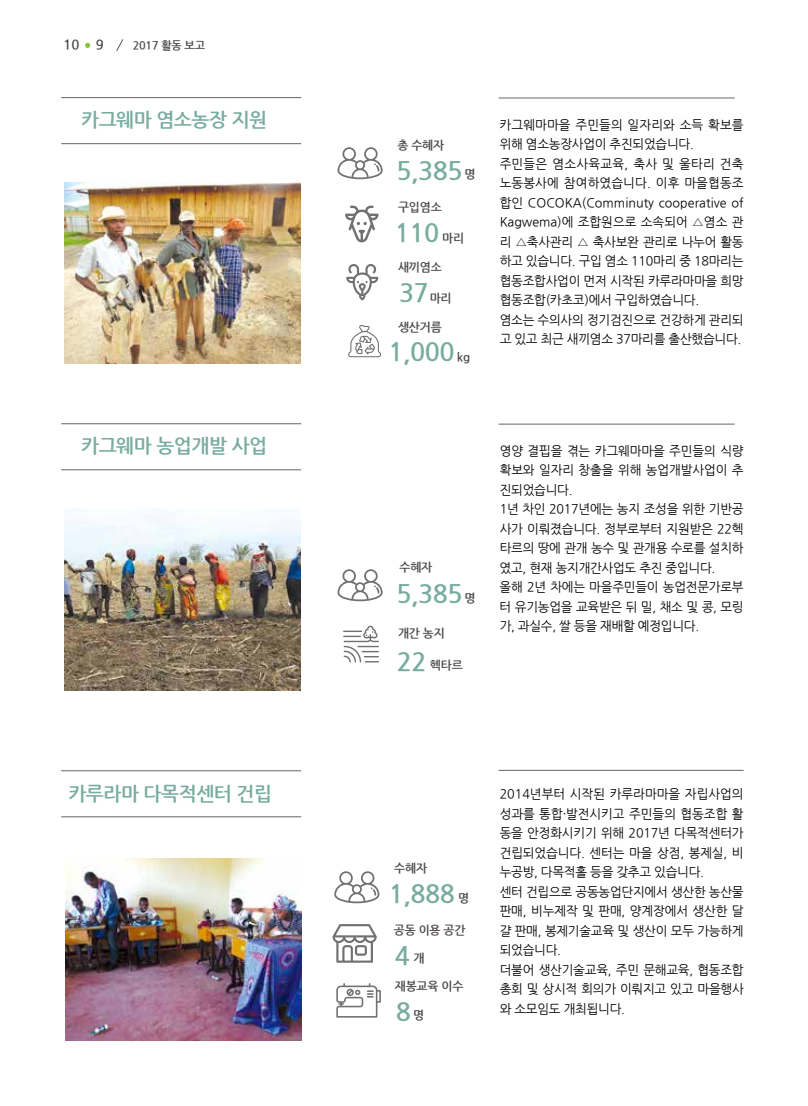
<style>
.page{position:relative;width:808px;height:1106px;background:#fff}
.page>*{position:absolute;margin:0;border:0;box-sizing:border-box;transform-origin:0 0}
.t1{font:700 25.5px "Nanum Gothic";letter-spacing:-.02em;color:#77ac9e}
.t2{font:700 19.5px "Nanum Gothic";letter-spacing:-.02em;color:#77ac9e}
.t3{font:700 13.5px "Nanum Gothic";color:#4d4949}
.t4{font:12.75px/19.5px "Nanum Gothic";letter-spacing:-.02em;color:#000}
.t5{font:700 12px "Nanum Gothic";letter-spacing:-.015em;color:#4d4949}
.t6{font:700 11.25px "Nanum Gothic";letter-spacing:-.02em;color:#4d4949}
</style>
<div class="page">
<svg style="left:85px;top:43px;width:5px;height:5px"></svg>
<svg style="left:116px;top:39px;width:8px;height:12px"></svg>
<hr style="left:499px;top:98px;width:236px;height:1px;background:#666565">
<hr style="left:499px;top:424px;width:236px;height:1px;background:#666565">
<hr style="left:499px;top:770px;width:245px;height:1px;background:#666565">
<svg style="left:345px;top:205px;width:33px;height:37px"></svg>
<svg style="left:343px;top:625px;width:36px;height:37px"></svg>
<svg style="left:346px;top:264px;width:32px;height:36px"></svg>
<svg style="left:348px;top:325px;width:33px;height:32px"></svg>
<svg style="left:336px;top:983px;width:45px;height:34px"></svg>
<svg style="left:332px;top:924px;width:45px;height:38px"></svg>
<svg style="left:337px;top:147px;width:46px;height:32px"></svg>
<svg style="left:337px;top:569px;width:46px;height:32px"></svg>
<svg style="left:334px;top:871px;width:45px;height:32px"></svg>
<img style="left:65px;top:182px;width:235px;height:182px">
<img style="left:65px;top:514px;width:235px;height:176px">
<img style="left:66px;top:858px;width:235px;height:182px">
<hr style="left:61px;top:143px;width:240px;height:1px;background:#666565">
<hr style="left:61px;top:97px;width:240px;height:1px;background:#666565">
<hr style="left:61px;top:469px;width:240px;height:1px;background:#666565">
<hr style="left:61px;top:423px;width:240px;height:1px;background:#666565">
<hr style="left:61px;top:816px;width:240px;height:1px;background:#666565">
<hr style="left:61px;top:770px;width:240px;height:1px;background:#666565">
<p class="t3" style="left:64px;top:38px;width:42px">10 9</p>
<p class="t6" style="left:133px;top:40px;width:74px">2017 활동 보고</p>
<h2 class="t2" style="left:81px;top:111px;width:188px">카그웨마 염소농장 지원</h2>
<h2 class="t2" style="left:81px;top:437px;width:188px">카그웨마 농업개발 사업</h2>
<h2 class="t2" style="left:68px;top:784px;width:205px">카루라마 다목적센터 건립</h2>
<p class="t5" style="left:397px;top:140px;width:48px">총 수혜자</p>
<h1 class="t1" style="left:396px;top:159px;width:68px">5,385</h1>
<p class="t5" style="left:464px;top:168px;width:13px">명</p>
<p class="t5" style="left:398px;top:201px;width:45px">구입염소</p>
<h1 class="t1" style="left:395px;top:220px;width:46px">110</h1>
<p class="t5" style="left:442px;top:232px;width:23px">마리</p>
<p class="t5" style="left:398px;top:261px;width:45px">새끼염소</p>
<h1 class="t1" style="left:399px;top:280px;width:31px">37</h1>
<h1 class="t1" style="left:388px;top:340px;width:68px">1,000</h1>
<p class="t5" style="left:430px;top:292px;width:23px">마리</p>
<p class="t5" style="left:398px;top:321px;width:45px">생산거름</p>
<p class="t5" style="left:457px;top:351px;width:15px">kg</p>
<p class="t4" style="left:500px;top:115px;width:246px">카그웨마마을 주민들의 일자리와 소득 확보를 위해 염소농장사업이 추진되었습니다. 주민들은 염소사육교육, 축사 및 울타리 건축 노동봉사에 참여하였습니다. 이후 마을협동조 합인 COCOKA(Comminuty cooperative of<br>Kagwema)에 조합원으로 소속되어 △염소 관 리 △축사관리 △ 축사보완 관리로 나누어 활동 하고 있습니다. 구입 염소 110마리 중 18마리는 협동조합사업이 먼저 시작된 카루라마마을 희망 협동조합(카초코)에서 구입하였습니다.<br>염소는 수의사의 정기검진으로 건강하게 관리되 고 있고 최근 새끼염소 37마리를 출산했습니다.</p>
<p class="t5" style="left:400px;top:561px;width:34px">수혜자</p>
<h1 class="t1" style="left:396px;top:582px;width:68px">5,385</h1>
<p class="t5" style="left:464px;top:592px;width:13px">명</p>
<p class="t5" style="left:398px;top:627px;width:48px">개간 농지</p>
<h1 class="t1" style="left:397px;top:649px;width:31px">22</h1>
<p class="t5" style="left:430px;top:659px;width:34px">헥타르</p>
<p class="t4" style="left:500px;top:441px;width:246px">영양 결핍을 겪는 카그웨마마을 주민들의 식량 확보와 일자리 창출을 위해 농업개발사업이 추 진되었습니다.<br>1년 차인 2017년에는 농지 조성을 위한 기반공 사가 이뤄졌습니다. 정부로부터 지원받은 22헥 타르의 땅에 관개 농수 및 관개용 수로를 설치하 였고, 현재 농지개간사업도 추진 중입니다.<br>올해 2년 차에는 마을주민들이 농업전문가로부 터 유기농업을 교육받은 뒤 밀, 채소 및 콩, 모링 가, 과실수, 쌀 등을 재배할 예정입니다.</p>
<p class="t5" style="left:394px;top:862px;width:34px">수혜자</p>
<h1 class="t1" style="left:389px;top:881px;width:68px">1,888</h1>
<p class="t5" style="left:458px;top:892px;width:13px">명</p>
<p class="t5" style="left:394px;top:924px;width:73px">공동 이용 공간</p>
<h1 class="t1" style="left:395px;top:943px;width:17px">4</h1>
<p class="t5" style="left:414px;top:952px;width:13px">개</p>
<p class="t5" style="left:395px;top:980px;width:70px">재봉교육 이수</p>
<h1 class="t1" style="left:396px;top:999px;width:17px">8</h1>
<p class="t5" style="left:413px;top:1008px;width:13px">명</p>
<p class="t4" style="left:500px;top:784px;width:246px">2014년부터 시작된 카루라마마을 자립사업의 성과를 통합·발전시키고 주민들의 협동조합 활 동을 안정화시키기 위해 2017년 다목적센터가 건립되었습니다. 센터는 마을 상점, 봉제실, 비 누공방, 다목적홀 등을 갖추고 있습니다.<br>센터 건립으로 공동농업단지에서 생산한 농산물 판매, 비누제작 및 판매, 양계장에서 생산한 달 걀 판매, 봉제기술교육 및 생산이 모두 가능하게 되었습니다.<br>더불어 생산기술교육, 주민 문해교육, 협동조합 총회 및 상시적 회의가 이뤄지고 있고 마을행사 와 소모임도 개최됩니다.</p>
</div>
